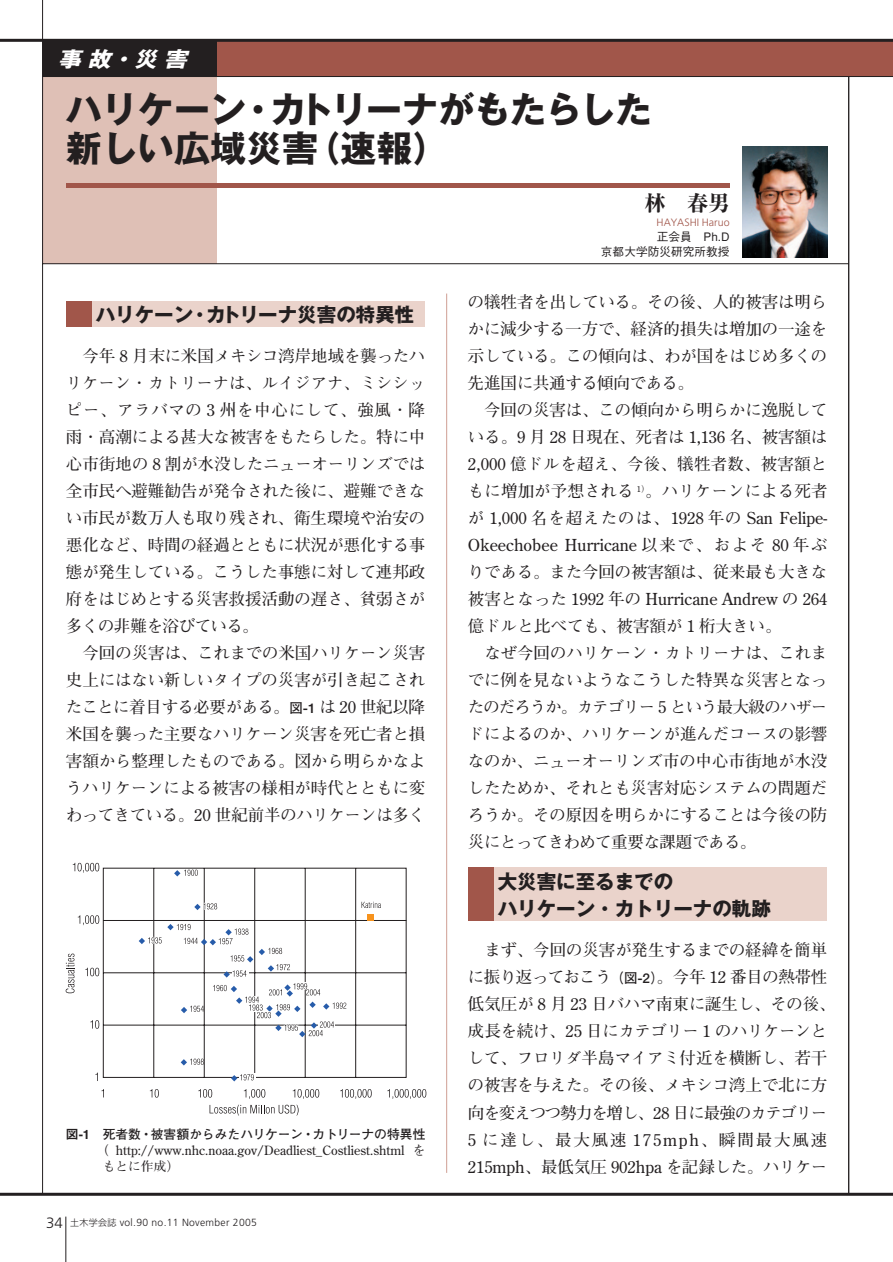
<style>
.page{position:relative;width:893px;height:1262px;background:#fff}
.page>*{position:absolute;margin:0;border:0;box-sizing:border-box;transform-origin:0 0}
.t1{font:700 36px/39px "Gothic MB101";color:#231f20}
.t2{font:800 21.3px "Ryumin";color:#231f20}
.t3{font:italic 700 21px "Gothic MB101";color:#fff;scale:1.1 1}
.t4{font:700 19.5px/27px "Gothic MB101";color:#231f20}
.t5{font:700 16.5px/27px "Futo Min A101";letter-spacing:-.015em;color:#231f20;text-align:justify}
.t6{font:700 12.75px/15.8px "Futo Min A101";color:#231f20}
.t7{font:700 12.75px "Futo Go B101";letter-spacing:.005em;color:#231f20}
.t8{font:500 11.7px/15px "Gothic BBB";color:#231f20;text-align:right}
.t9{font:300 10.65px "Frutiger";color:#a1564a}
.t10{font:300 10.35px "Frutiger";letter-spacing:.025em;color:#231f20}
.s1{font-family:"Futo Go B101";font-size:13.5px}
.s2{font-family:"Midashi Go MB31";font-weight:400}
.s3{font-size:15px}
.s4{font-family:"Shin Go";font-size:9px}
</style>
<div class="page">
<hr style="left:66px;top:1216px;width:1px;height:46px;background:#231f20">
<div style="left:493px;top:867px;width:334px;height:54px;background:#ead3cb"></div>
<div style="left:468px;top:867px;width:25px;height:54px;background:#a1564a"></div>
<div style="left:91px;top:301px;width:334px;height:26px;background:#ead3cb"></div>
<div style="left:217px;top:40px;width:675px;height:37px;background:#a1564a"></div>
<div style="left:43px;top:77px;width:174px;height:187px;background:#dfc0b6"></div>
<hr style="left:43px;top:263px;width:805px;height:1px;background:#231f20">
<hr style="left:42px;top:0;width:1px;height:1194px;background:#231f20">
<div style="left:43px;top:40px;width:174px;height:37px;background:#231f20"></div>
<hr style="left:66px;top:183px;width:663px;height:4px;background:#a1564a">
<div style="left:66px;top:301px;width:25px;height:26px;background:#a1564a"></div>
<hr style="left:848px;top:76px;width:1px;height:1118px;background:#231f20">
<hr style="left:446px;top:293px;width:1px;height:879px;background:#cf9f93">
<hr style="left:43px;top:76px;width:849px;height:1px;background:#231f20">
<hr style="left:0;top:39px;width:892px;height:3px;background:#231f20">
<hr style="left:0;top:1192px;width:892px;height:3px;background:#231f20">
<svg style="left:73px;top:863px;width:26px;height:9px"></svg>
<svg style="left:78px;top:915px;width:21px;height:10px"></svg>
<svg style="left:85px;top:967px;width:14px;height:9px"></svg>
<svg style="left:90px;top:1020px;width:9px;height:8px"></svg>
<svg style="left:95px;top:1072px;width:3px;height:9px"></svg>
<svg style="left:101px;top:1089px;width:3px;height:8px"></svg>
<svg style="left:150px;top:1089px;width:9px;height:8px"></svg>
<svg style="left:340px;top:1089px;width:31px;height:10px"></svg>
<svg style="left:367px;top:1089px;width:5px;height:8px"></svg>
<svg style="left:387px;top:1089px;width:39px;height:10px"></svg>
<svg style="left:66px;top:953px;width:9px;height:40px"></svg>
<svg style="left:198px;top:1089px;width:121px;height:26px"></svg>
<svg style="left:103px;top:868px;width:303px;height:209px"></svg>
<div style="left:367px;top:914px;width:7px;height:7px;background:#f7931d"></div>
<svg style="left:174px;top:869px;width:24px;height:7px"></svg>
<svg style="left:361px;top:901px;width:20px;height:7px"></svg>
<svg style="left:181px;top:1058px;width:23px;height:7px"></svg>
<svg style="left:194px;top:902px;width:24px;height:8px"></svg>
<div style="left:239px;top:1073px;width:16px;height:8px;background:#fff"></div>
<svg style="left:139px;top:924px;width:207px;height:113px"></svg>
<svg style="left:231px;top:1073px;width:23px;height:8px"></svg>
<img style="left:742px;top:147px;width:85px;height:110px">
<p class="t3" style="left:58px;top:51px;width:123px">事故・災害</p>
<h1 class="t1" style="left:66px;top:95px;width:587px">ハリケーン・カトリーナがもたらした新しい広域災害（速報）</h1>
<p class="t2" style="left:644px;top:195px;width:87px">林　春男</p>
<p class="t9" style="left:656px;top:217px;width:74px">HAYASHI Haruo</p>
<p class="t8" style="left:601px;top:230px;width:130px">正会員　Ph.D<br>京都大学防災研究所教授</p>
<p class="t4" style="left:96px;top:303px;width:320px">ハリケーン・カトリーナ災害の特異性</p>
<p class="t5" style="left:66px;top:345px;width:361px;text-indent:16px">今年 8 月末に米国メキシコ湾岸地域を襲ったハリケーン・カトリーナは、ルイジアナ、ミシシッピー、アラバマの 3 州を中心にして、強風・降雨・高潮による甚大な被害をもたらした。特に中心市街地の 8 割が水没したニューオーリンズでは全市民へ避難勧告が発令された後に、避難できない市民が数万人も取り残され、衛生環境や治安の悪化など、時間の経過とともに状況が悪化する事態が発生している。こうした事態に対して連邦政府をはじめとする災害救援活動の遅さ、貧弱さが多くの非難を浴びている。</p>
<p class="t5" style="left:66px;top:642px;width:361px;text-indent:17px">今回の災害は、これまでの米国ハリケーン災害史上にはない新しいタイプの災害が引き起こされたことに着目する必要がある。<span class="s1">図-1</span> は 20 世紀以降米国を襲った主要なハリケーン災害を死亡者と損害額から整理したものである。図から明らかなようハリケーンによる被害の様相が時代とともに変わってきている。20 世紀前半のハリケーンは多く</p>
<p class="t7" style="left:66px;top:1129px;width:361px"><span class="s2">図-1</span> 死者数・被害額からみたハリケーン・カトリーナの特異性</p>
<p class="t6" style="left:103px;top:1144px;width:324px;text-indent:-6px">（ http://www.nhc.noaa.gov/Deadliest_Costliest.shtml をもとに作成）</p>
<p class="t10" style="left:46px;top:1218px;width:212px"><span class="s3">34</span> <span class="s4">土木学会誌</span> vol.90 no.11 November 2005</p>
<p class="t5" style="left:468px;top:291px;width:361px">の犠牲者を出している。その後、人的被害は明らかに減少する一方で、経済的損失は増加の一途を示している。この傾向は、わが国をはじめ多くの先進国に共通する傾向である。</p>
<p class="t5" style="left:468px;top:399px;width:361px;text-indent:16px">今回の災害は、この傾向から明らかに逸脱している。9 月 28 日現在、死者は 1,136 名、被害額は2,000 億ドルを超え、今後、犠牲者数、被害額ともに増加が予想される <sup>1）</sup>。ハリケーンによる死者が 1,000 名を超えたのは、1928 年の San Felipe-Okeechobee Hurricane 以来で、およそ 80 年ぶりである。また今回の被害額は、従来最も大きな被害となった 1992 年の Hurricane Andrew の 264億ドルと比べても、被害額が 1 桁大きい。</p>
<p class="t5" style="left:468px;top:642px;width:361px;text-indent:17px">なぜ今回のハリケーン・カトリーナは、これまでに例を見ないようなこうした特異な災害となったのだろうか。カテゴリー 5 という最大級のハザードによるのか、ハリケーンが進んだコースの影響なのか、ニューオーリンズ市の中心市街地が水没したためか、それとも災害対応システムの問題だろうか。その原因を明らかにすることは今後の防災にとってきわめて重要な課題である。</p>
<p class="t4" style="left:497px;top:870px;width:274px">大災害に至るまでの<br>ハリケーン・カトリーナの軌跡</p>
<p class="t5" style="left:468px;top:939px;width:369px;text-align:center">まず、今回の災害が発生するまでの経緯を簡単<br>に振り返っておこう<span class="s1">（図-2）</span>。今年 12 番目の熱帯性低気圧が 8 月 23 日バハマ南東に誕生し、その後、成長を続け、25 日にカテゴリー 1 のハリケーンとして、フロリダ半島マイアミ付近を横断し、若干の被害を与えた。その後、メキシコ湾上で北に方向を変えつつ勢力を増し、28 日に最強のカテゴリー<br>5 に達し、最大風速 175mph、瞬間最大風速<br>215mph、最低気圧 902hpa を記録した。ハリケー</p>
</div>
